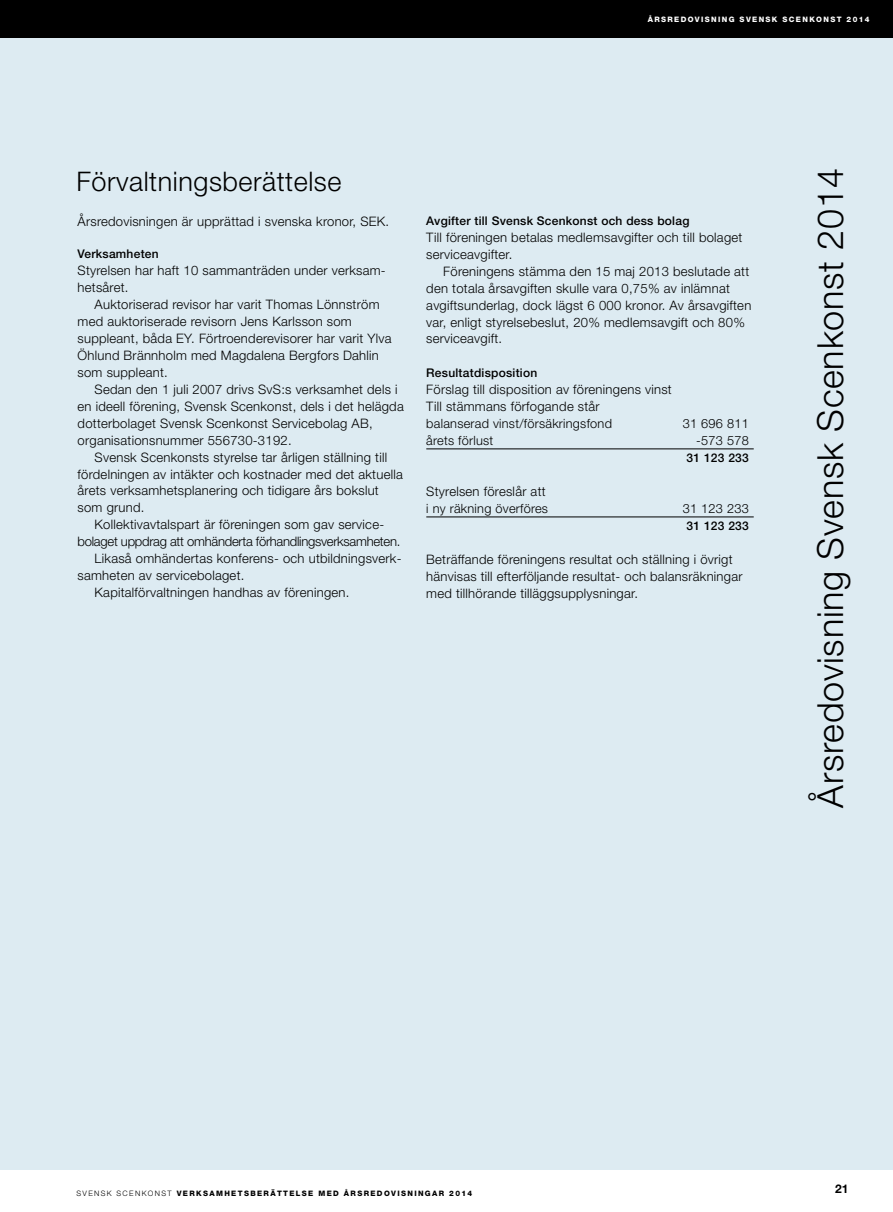
<style>
.page{position:relative;width:893px;height:1212px;background:#fff}
.page>*{position:absolute;margin:0;border:0;box-sizing:border-box;transform-origin:0 0}
.t1{font:300 36px "Helvetica Neue";letter-spacing:.02em;color:#000}
.t2{font:300 27px "Helvetica Neue";letter-spacing:.02em;color:#000}
.t3{font:300 13.05px/17px "Helvetica Neue";letter-spacing:.02em;color:#000}
.t4{font:300 13.05px "Helvetica Neue";letter-spacing:-.02em;color:#000}
.t5{font:300 12.75px "Helvetica Neue";letter-spacing:.02em;color:#000}
.t6{font:500 12px "Helvetica Neue";letter-spacing:.02em;color:#000}
.t7{font:700 12px "Helvetica Neue";color:#000}
.t8{font:800 7.5px "Helvetica Neue";letter-spacing:.18em;color:#000}
.t9{font:800 7.5px "Helvetica Neue";letter-spacing:.18em;color:#fff}
.s1{font-weight:300}
</style>
<div class="page">
<div style="left:0;top:37px;width:893px;height:1133px;background:#ddebf2"></div>
<div style="left:0;top:0;width:893px;height:38px;background:#000"></div>
<hr style="left:426px;top:449px;width:328px;height:1px;background:#000">
<hr style="left:426px;top:517px;width:328px;height:1px;background:#000">
<p class="t9" style="left:648px;top:15px;width:223px">ÅRSREDOVISNING SVENSK SCENKONST 2014</p>
<h2 class="t2" style="left:77px;top:165px;width:266px">Förvaltningsberättelse</h2>
<p class="t3" style="left:78px;top:212px;width:313px">Årsredovisningen är upprättad i svenska kronor, SEK.</p>
<p class="t6" style="left:78px;top:247px;width:83px">Verksamheten</p>
<p class="t3" style="left:78px;top:262px;width:310px">Styrelsen har haft 10 sammanträden under verksam&shy;hetsåret.</p>
<p class="t3" style="left:78px;top:296px;width:316px;text-indent:17px">Auktoriserad revisor har varit Thomas Lönnström med auktoriserade revisorn Jens Karlsson som suppleant, båda EY. Förtroenderevisorer har varit Ylva Öhlund Brännholm med Magdalena Bergfors Dahlin som suppleant.</p>
<p class="t3" style="left:78px;top:380px;width:328px;text-indent:17px">Sedan den 1 juli 2007 drivs SvS:s verksamhet dels i en ideell förening, Svensk Scenkonst, dels i det helägda dotterbolaget Svensk Scenkonst Servicebolag AB, organisationsnummer 556730-3192.</p>
<p class="t3" style="left:95px;top:448px;width:294px">Svensk Scenkonsts styrelse tar årligen ställning till</p>
<p class="t3" style="left:78px;top:465px;width:327px">fördelningen av intäkter och kostnader med det aktuella</p>
<p class="t3" style="left:78px;top:482px;width:303px">årets verksamhetsplanering och tidigare års bokslut</p>
<p class="t3" style="left:78px;top:499px;width:68px">som grund.</p>
<p class="t3" style="left:95px;top:516px;width:290px">Kollektivavtalspart är föreningen som gav service-</p>
<p class="t4" style="left:78px;top:534px;width:324px">bolaget uppdrag att omhänderta förhandlingsverksamheten.</p>
<p class="t3" style="left:95px;top:550px;width:308px">Likaså omhändertas konferens- och utbildningsverk-</p>
<p class="t3" style="left:78px;top:567px;width:168px">samheten av servicebolaget.</p>
<p class="t3" style="left:95px;top:584px;width:256px">Kapitalförvaltningen handhas av föreningen.</p>
<p class="t6" style="left:426px;top:213px;width:265px">Avgifter till Svensk Scenkonst och dess bolag</p>
<p class="t3" style="left:426px;top:228px;width:318px">Till föreningen betalas medlemsavgifter och till bolaget serviceavgifter.</p>
<p class="t3" style="left:426px;top:262px;width:327px;text-indent:17px">Föreningens stämma den 15 maj 2013 beslutade att den totala årsavgiften skulle vara 0,75% av inlämnat avgiftsunderlag, dock lägst 6 000 kronor. Av årsavgiften var, enligt styrelsebeslut, 20% medlemsavgift och 80% serviceavgift.</p>
<p class="t6" style="left:426px;top:365px;width:113px">Resultatdisposition</p>
<p class="t3" style="left:426px;top:380px;width:247px">Förslag till disposition av föreningens vinst<br>Till stämmans förfogande står</p>
<p class="t5" style="left:426px;top:416px;width:187px">balanserad vinst/försäkringsfond</p>
<p class="t5" style="left:683px;top:416px;width:68px">31 696 811</p>
<p class="t5" style="left:426px;top:433px;width:69px">årets förlust</p>
<p class="t5" style="left:696px;top:433px;width:54px">-573 578</p>
<p class="t6" style="left:687px;top:451px;width:64px">31 123 233</p>
<p class="t3" style="left:426px;top:483px;width:121px">Styrelsen föreslår att</p>
<p class="t5" style="left:426px;top:501px;width:123px">i ny räkning överföres</p>
<p class="t5" style="left:683px;top:501px;width:68px">31 123 233</p>
<p class="t6" style="left:687px;top:519px;width:64px">31 123 233</p>
<p class="t3" style="left:426px;top:551px;width:318px">Beträffande föreningens resultat och ställning i övrigt hänvisas till efterföljande resultat- och balansräkningar med tillhörande tilläggsupplysningar.</p>
<h1 class="t1" style="left:808px;top:808px;width:642px;rotate:-90deg">Årsredovisning Svensk Scenkonst 2014</h1>
<p class="t8" style="left:77px;top:1188px;width:397px"><span class="s1">SVENSK SCENKONST</span> VERKSAMHETSBERÄTTELSE MED ÅRSREDOVISNINGAR 2014</p>
<p class="t7" style="left:835px;top:1181px;width:15px">21</p>
</div>
